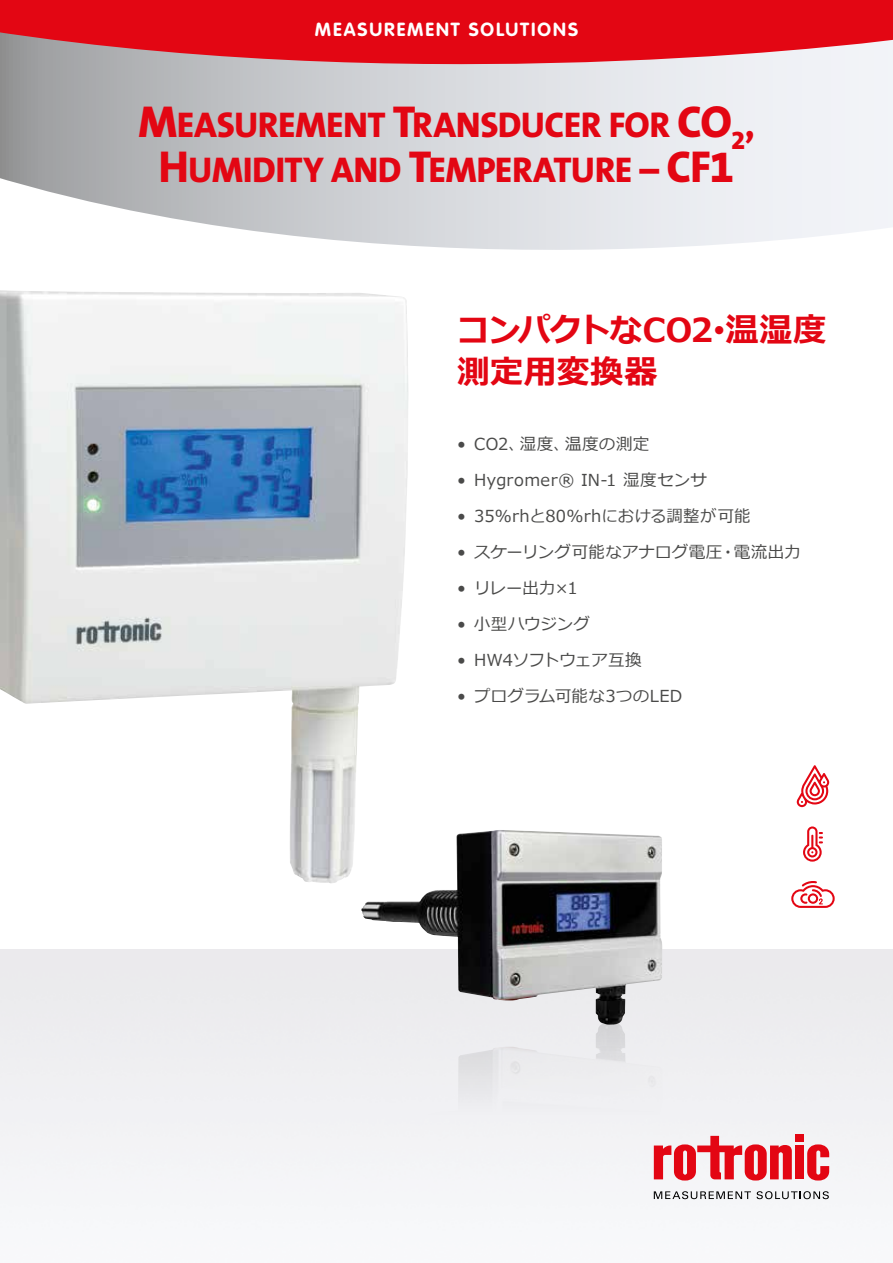
<style>
.page{position:relative;width:893px;height:1263px;background:#fff}
.page>*{position:absolute;margin:0;border:0;box-sizing:border-box;transform-origin:0 0}
.t1{font:800 36px/45px "The Mix B8";letter-spacing:-.015em;color:#e30613;text-align:center}
.t2{font:700 33px/42px "Meiryo";letter-spacing:.005em;color:#e30613}
.t3{font:700 18.75px "VAG Rounded LT";letter-spacing:.105em;color:#fff}
.t4{font:16.5px "Meiryo";letter-spacing:.015em;color:#4a4a49}
.t5{font:16.5px "Meiryo";letter-spacing:-.02em;color:#4a4a49}
.s1{font-size:45px}
</style>
<div class="page">
<div style="left:0;top:950px;width:893px;height:250px;background:#efeff1"></div>
<svg style="left:0;top:101px;width:893px;height:149px"></svg>
<svg style="left:0;top:0;width:893px;height:101px;background:#d9626b"></svg>
<div style="left:795px;top:1145px;width:9px;height:34px;background:#e30613"></div>
<svg style="left:807px;top:1144px;width:22px;height:36px"></svg>
<div style="left:795px;top:1134px;width:9px;height:7px;background:#e30613"></div>
<svg style="left:662px;top:1136px;width:130px;height:44px"></svg>
<svg style="left:662px;top:1191px;width:89px;height:8px"></svg>
<svg style="left:757px;top:1191px;width:72px;height:8px"></svg>
<img style="left:0;top:290px;width:408px;height:593px">
<img style="left:361px;top:830px;width:301px;height:192px">
<div style="left:361px;top:1022px;width:301px;height:178px;background:#f0f0f3"></div>
<svg style="left:803px;top:826px;width:20px;height:36px"></svg>
<svg style="left:797px;top:765px;width:32px;height:42px"></svg>
<svg style="left:791px;top:881px;width:44px;height:27px"></svg>
<p class="t3" style="left:315px;top:19px;width:265px">MEASUREMENT SOLUTIONS</p>
<h1 class="t1" style="left:138px;top:104px;width:618px"><span class="s1">M</span>EASUREMENT <span class="s1">T</span>RANSDUCER FOR <span class="s1">CO</span><sub>2</sub>,<br><span class="s1">H</span>UMIDITY AND <span class="s1">T</span>EMPERATURE – <span class="s1">CF1</span></h1>
<h2 class="t2" style="left:457px;top:311px;width:371px">コンパクトなCO2･温湿度測定用変換器</h2>
<p class="t4" style="left:457px;top:433px;width:194px">• CO2、湿度、温度の測定</p>
<p class="t4" style="left:457px;top:469px;width:251px">• Hygromer® IN-1 湿度センサ</p>
<p class="t4" style="left:457px;top:505px;width:295px">• 35%rhと80%rhにおける調整が可能</p>
<p class="t4" style="left:457px;top:541px;width:345px">• スケーリング可能なアナログ電圧・電流出力</p>
<p class="t4" style="left:457px;top:577px;width:122px">• リレー出力×1</p>
<p class="t4" style="left:457px;top:613px;width:134px">• 小型ハウジング</p>
<p class="t5" style="left:457px;top:649px;width:186px">• HW4ソフトウェア互換</p>
<p class="t4" style="left:457px;top:685px;width:227px">• プログラム可能な3つのLED</p>
</div>
